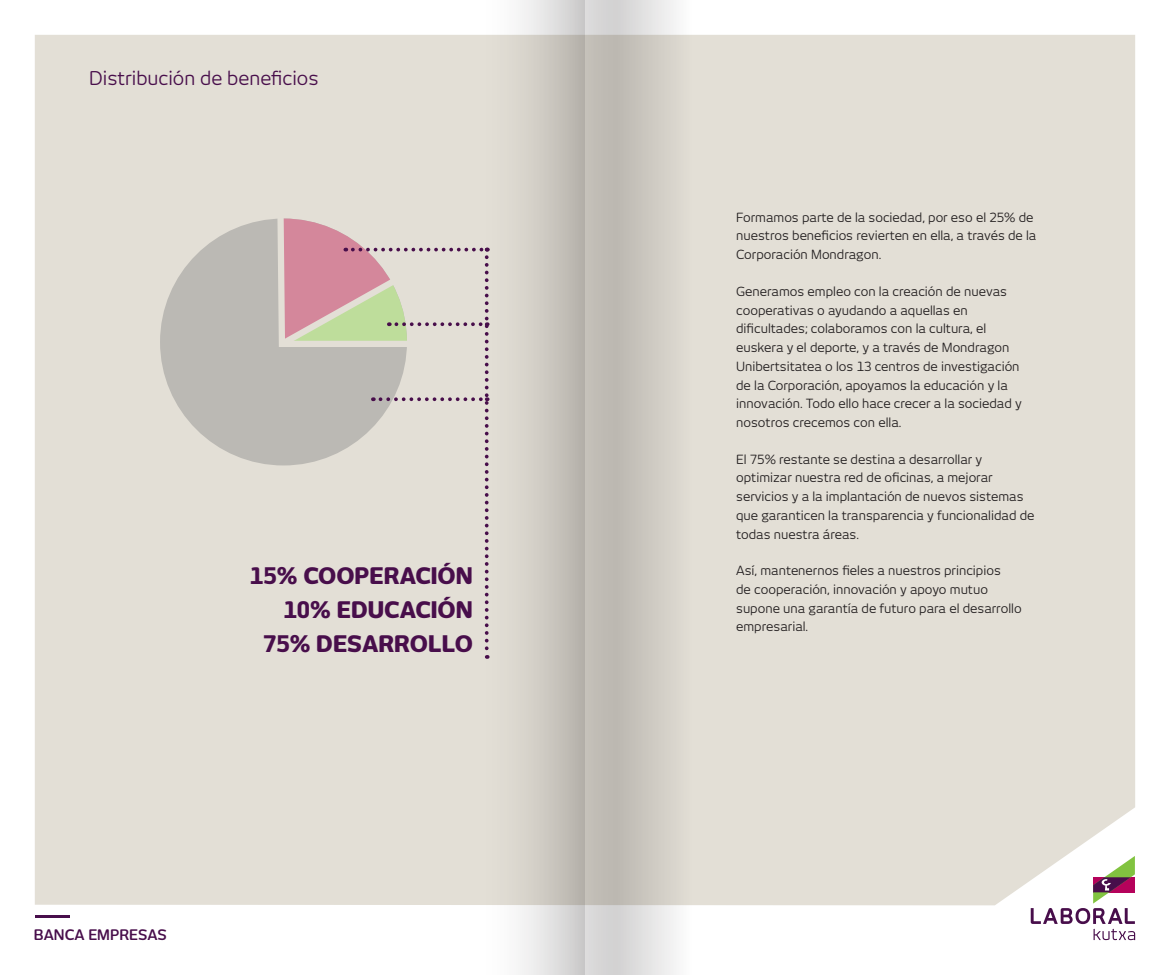
<style>
.page{position:relative;width:1170px;height:975px;background:#fff}
.page>*{position:absolute;margin:0;border:0;box-sizing:border-box;transform-origin:0 0}
.t1{font:800 22.5px "New June";color:#480e4b}
.t2{font:18.75px "New June";color:#480e4b}
.t3{font:600 14.38px "New June";color:#480e4b}
.t4{font:12.5px/18.8px "New June";color:#231f20}
</style>
<div class="page">
<div style="left:35px;top:35px;width:1099px;height:870px;background:#e3dfd6"></div>
<svg style="left:1030px;top:855px;width:104px;height:85px"></svg>
<hr style="left:35px;top:915px;width:35px;height:3px;background:#480e4b">
<div style="left:160px;top:218px;width:247px;height:247px;background:#bbb9b4;border-radius:50%"></div>
<svg style="left:273px;top:184px;width:205px;height:474px;background:#dad1ca"></svg>
<svg style="left:478px;top:0;width:107px;height:974px;background:#d3cfc8"></svg>
<svg style="left:585px;top:0;width:106px;height:974px;background:#ccc9c2"></svg>
<p class="t2" style="left:89px;top:67px;width:231px">Distribución de beneficios</p>
<p class="t1" style="left:250px;top:562px;width:224px">15% COOPERACIÓN</p>
<p class="t1" style="left:284px;top:596px;width:191px">10% EDUCACIÓN</p>
<p class="t1" style="left:263px;top:630px;width:211px">75% DESARROLLO</p>
<p class="t3" style="left:34px;top:925px;width:134px">BANCA EMPRESAS</p>
<p class="t4" style="left:736px;top:208px;width:302px">Formamos parte de la sociedad, por eso el 25% de nuestros beneficios revierten en ella, a través de la<br>Corporación Mondragon.</p>
<p class="t4" style="left:736px;top:281px;width:287px">Generamos empleo con la creación de nuevas cooperativas o ayudando a aquellas en dificultades; colaboramos con la cultura, el euskera y el deporte, y a través de Mondragon Unibertsitatea o los 13 centros de investigación de la Corporación, apoyamos la educación y la innovación. Todo ello hace crecer a la sociedad y nosotros crecemos con ella.</p>
<p class="t4" style="left:736px;top:449px;width:300px">El 75% restante se destina a desarrollar y optimizar nuestra red de oficinas, a mejorar servicios y a la implantación de nuevos sistemas que garanticen la transparencia y funcionalidad de todas nuestra áreas.</p>
<p class="t4" style="left:736px;top:561px;width:287px">Así, mantenernos fieles a nuestros principios<br>de cooperación, innovación y apoyo mutuo supone una garantía de futuro para el desarrollo empresarial.</p>
</div>
